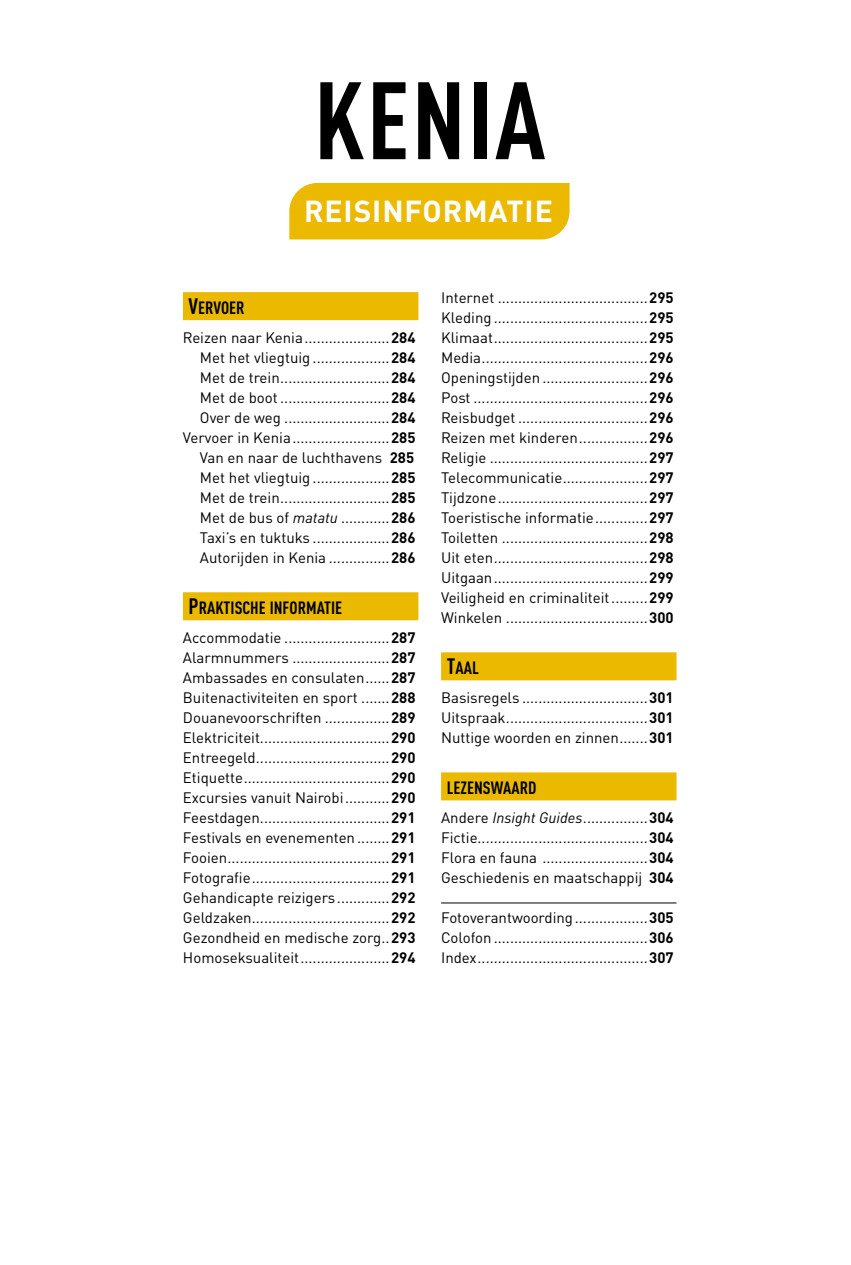
<style>
.page{position:relative;width:851px;height:1265px;background:#fff}
.page>*{position:absolute;margin:0;border:0;box-sizing:border-box;transform-origin:0 0}
.t1{font:700 condensed 108px "DIN Pro";letter-spacing:.02em;color:#000}
.t2{font:700 30px "DIN Pro";letter-spacing:.03em;color:#fff}
.t3{font:17.6px "DIN Pro Condensed Bold SC800";color:#000}
.t4{font:15px/20px "DIN Pro";color:#000;text-align:justify}
.s1{font-size:22px}
.s2{font-weight:700}
.s3{font-style:italic}
</style>
<div class="page">
<div style="left:183px;top:292px;width:235px;height:28px;background:#eab900"></div>
<div style="left:183px;top:592px;width:235px;height:28px;background:#eab900"></div>
<div style="left:441px;top:652px;width:235px;height:28px;background:#eab900"></div>
<div style="left:441px;top:772px;width:235px;height:28px;background:#eab900"></div>
<hr style="left:441px;top:902px;width:235px;height:1px;background:#000">
<div style="left:289px;top:183px;width:280px;height:56px;background:#eab900"></div>
<h1 class="t1" style="left:314px;top:39px;width:233px">KENIA</h1>
<h2 class="t2" style="left:304px;top:186px;width:250px">REISINFORMATIE</h2>
<p class="t3" style="left:189px;top:294px;width:58px"><span class="s1">V</span>ERVOER</p>
<p class="t4" style="left:183px;top:326px;width:234px;text-align:right">Reizen naar Kenia.....................<span class="s2">284<br></span>Met het vliegtuig ...................<span class="s2">284<br></span>Met de trein...........................<span class="s2">284<br></span>Met de boot ...........................<span class="s2">284<br></span>Over de weg ..........................<span class="s2">284<br></span>Vervoer in Kenia........................<span class="s2">285<br></span>Van en naar de luchthavens <span class="s2">285<br></span>Met het vliegtuig ...................<span class="s2">285<br></span>Met de trein...........................<span class="s2">285<br></span>Met de bus of <span class="s3">matatu</span> ............<span class="s2">286<br></span>Taxi’s en tuktuks ...................<span class="s2">286<br></span>Autorijden in Kenia ...............<span class="s2">286</span></p>
<p class="t3" style="left:189px;top:594px;width:155px"><span class="s1">P</span>RAKTISCHE INFORMATIE</p>
<p class="t4" style="left:183px;top:626px;width:234px">Accommodatie ..........................<span class="s2">287<br></span>Alarmnummers ........................<span class="s2">287<br></span>Ambassades en consulaten......<span class="s2">287<br></span>Buitenactiviteiten en sport .......<span class="s2">288<br></span>Douanevoorschriften ................<span class="s2">289<br></span>Elektriciteit................................<span class="s2">290<br></span>Entreegeld.................................<span class="s2">290<br></span>Etiquette....................................<span class="s2">290<br></span>Excursies vanuit Nairobi...........<span class="s2">290<br></span>Feestdagen................................<span class="s2">291<br></span>Festivals en evenementen ........<span class="s2">291<br></span>Fooien........................................<span class="s2">291<br></span>Fotografie..................................<span class="s2">291<br></span>Gehandicapte reizigers.............<span class="s2">292<br></span>Geldzaken..................................<span class="s2">292<br></span>Gezondheid en medische zorg..<span class="s2">293<br></span>Homoseksualiteit......................<span class="s2">294</span></p>
<p class="t4" style="left:441px;top:286px;width:234px">Internet .....................................<span class="s2">295<br></span>Kleding ......................................<span class="s2">295<br></span>Klimaat......................................<span class="s2">295<br></span>Media.........................................<span class="s2">296<br></span>Openingstijden ..........................<span class="s2">296<br></span>Post ...........................................<span class="s2">296<br></span>Reisbudget ................................<span class="s2">296<br></span>Reizen met kinderen.................<span class="s2">296<br></span>Religie .......................................<span class="s2">297<br></span>Telecommunicatie.....................<span class="s2">297<br></span>Tijdzone.....................................<span class="s2">297<br></span>Toeristische informatie.............<span class="s2">297<br></span>Toiletten ....................................<span class="s2">298<br></span>Uit eten......................................<span class="s2">298<br></span>Uitgaan......................................<span class="s2">299<br></span>Veiligheid en criminaliteit.........<span class="s2">299<br></span>Winkelen ...................................<span class="s2">300</span></p>
<p class="t3" style="left:446px;top:654px;width:34px"><span class="s1">T</span>AAL</p>
<p class="t4" style="left:441px;top:686px;width:234px">Basisregels ...............................<span class="s2">301<br></span>Uitspraak...................................<span class="s2">301<br></span>Nuttige woorden en zinnen.......<span class="s2">301</span></p>
<p class="t3" style="left:446px;top:774px;width:91px">LEZENSWAARD</p>
<p class="t4" style="left:441px;top:806px;width:234px">Andere <span class="s3">Insight Guides</span>................<span class="s2">304<br></span>Fictie..........................................<span class="s2">304<br></span>Flora en fauna ..........................<span class="s2">304<br></span>Geschiedenis en maatschappij <span class="s2">304</span></p>
<p class="t4" style="left:441px;top:906px;width:234px">Fotoverantwoording..................<span class="s2">305<br></span>Colofon......................................<span class="s2">306<br></span>Index..........................................<span class="s2">307</span></p>
</div>
